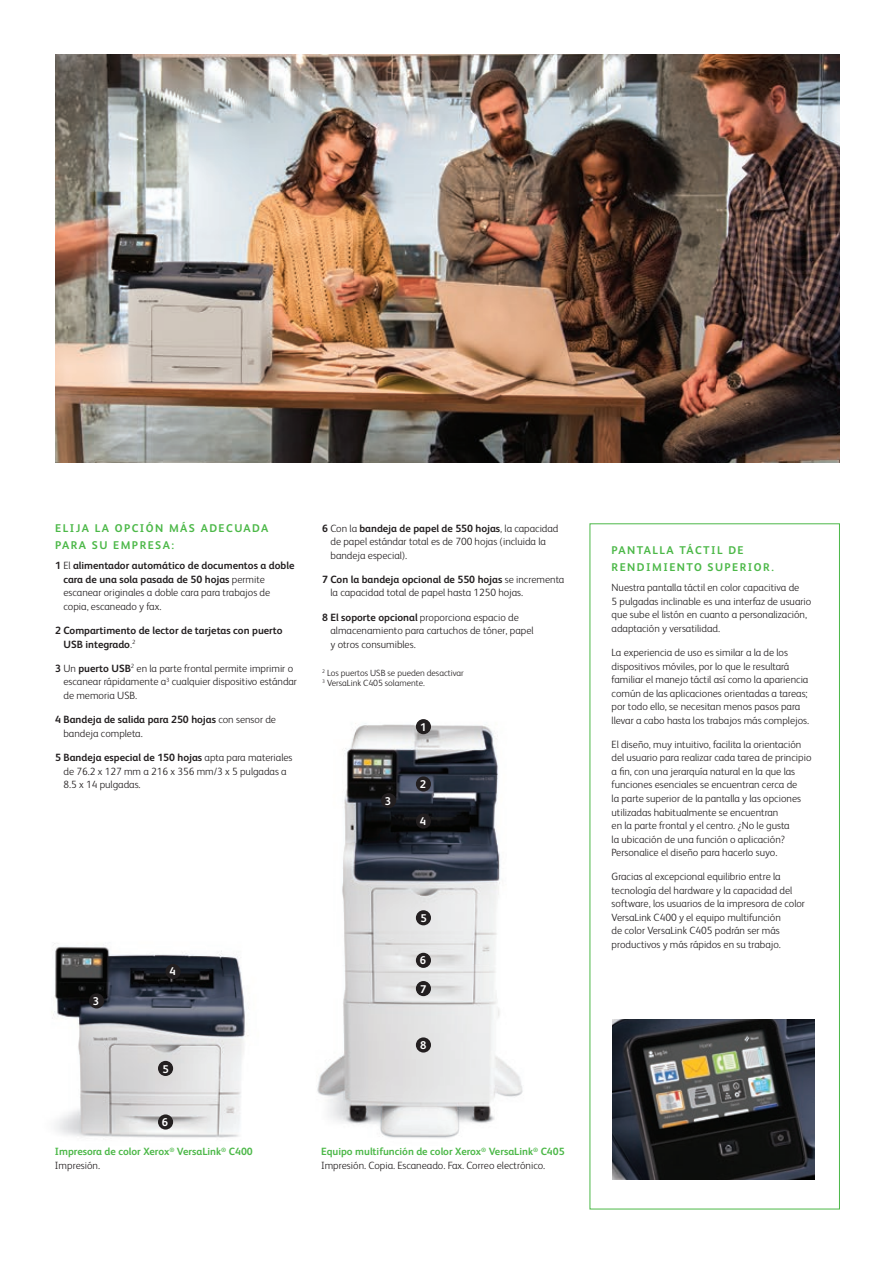
<style>
.page{position:relative;width:893px;height:1263px;background:#fff}
.page>*{position:absolute;margin:0;border:0;box-sizing:border-box;transform-origin:0 0}
.t1{font:700 11.25px/17.2px "Xerox Sans";letter-spacing:.13em;color:#4cb848}
.t2{font:700 11.25px "Xerox Sans";color:#fff}
.t3{font:300 10.5px/13.5px "Xerox Sans";color:#231f20}
.t4{font:700 10.5px/13.5px "Xerox Sans";color:#231f20}
.t5{font:700 10.5px/13.5px "Xerox Sans";color:#4cb848}
.t6{font:300 9px/10.5px "Xerox Sans";color:#231f20}
.s1{font-weight:700}
.s2{font-weight:300}
.s3{font-weight:300;color:#231f20}
.s4{font-weight:700;color:#4cb848}
</style>
<div class="page">
<img style="left:612px;top:1020px;width:203px;height:160px">
<div style="left:590px;top:523px;width:250px;height:686px;border:1px solid #4cb848"></div>
<img style="left:317px;top:719px;width:206px;height:419px">
<div style="left:416px;top:1037px;width:15px;height:15px;background:#231f20;border-radius:50%"></div>
<div style="left:416px;top:981px;width:15px;height:15px;background:#231f20;border-radius:50%"></div>
<div style="left:416px;top:953px;width:15px;height:15px;background:#231f20;border-radius:50%"></div>
<div style="left:416px;top:910px;width:15px;height:15px;background:#231f20;border-radius:50%"></div>
<div style="left:416px;top:813px;width:15px;height:15px;background:#231f20;border-radius:50%"></div>
<div style="left:381px;top:793px;width:15px;height:15px;background:#231f20;border-radius:50%"></div>
<div style="left:416px;top:776px;width:15px;height:15px;background:#231f20;border-radius:50%"></div>
<div style="left:416px;top:719px;width:15px;height:15px;background:#231f20;border-radius:50%"></div>
<img style="left:52px;top:943px;width:197px;height:195px">
<div style="left:158px;top:1114px;width:15px;height:15px;background:#231f20;border-radius:50%"></div>
<div style="left:158px;top:1061px;width:15px;height:15px;background:#231f20;border-radius:50%"></div>
<div style="left:165px;top:964px;width:16px;height:15px;background:#231f20;border-radius:50%"></div>
<div style="left:89px;top:993px;width:15px;height:15px;background:#231f20;border-radius:50%"></div>
<img style="left:55px;top:54px;width:785px;height:408px">
<p class="t1" style="left:55px;top:519px;width:215px">ELIJA LA OPCIÓN MÁS ADECUADA<br>PARA SU EMPRESA:</p>
<p class="t3" style="left:63px;top:558px;width:232px;text-indent:-8px"><span class="s1">1</span> El <span class="s1">alimentador automático de documentos a doble cara de una sola pasada de 50 hojas</span> permite escanear originales a doble cara para trabajos de copia, escaneado y fax.</p>
<p class="t4" style="left:63px;top:623px;width:221px;text-indent:-8px">2 Compartimento de lector de tarjetas con puerto<br>USB integrado<span class="s2">.</span><sup>2</sup></p>
<p class="t3" style="left:63px;top:661px;width:235px;text-indent:-8px"><span class="s1">3</span> Un <span class="s1">puerto USB</span><sup>2</sup> en la parte frontal permite imprimir o escanear rápidamente a<sup>3</sup> cualquier dispositivo estándar de memoria USB.</p>
<p class="t4" style="left:63px;top:712px;width:214px;text-indent:-8px">4 Bandeja de salida para 250 hojas <span class="s2">con sensor de bandeja completa.</span></p>
<p class="t3" style="left:63px;top:750px;width:231px;text-indent:-8px"><span class="s1">5 Bandeja especial de 150 hojas</span> apta para materiales de 76.2 x 127 mm a 216 x 356 mm/3 x 5 pulgadas a<br>8.5 x 14 pulgadas.</p>
<p class="t3" style="left:330px;top:521px;width:229px;text-indent:-8px"><span class="s1">6</span> Con la <span class="s1">bandeja de papel de 550 hojas</span>, la capacidad de papel estándar total es de 700 hojas (incluida la bandeja especial).</p>
<p class="t3" style="left:330px;top:572px;width:235px;text-indent:-8px"><span class="s1">7 Con la bandeja opcional de 550 hojas</span> se incrementa la capacidad total de papel hasta 1250 hojas.</p>
<p class="t3" style="left:330px;top:610px;width:205px;text-indent:-8px"><span class="s1">8 El soporte opcional</span> proporciona espacio de almacenamiento para cartuchos de tóner, papel y otros consumibles.</p>
<p class="t6" style="left:322px;top:667px;width:143px"><sup>2</sup> Los puertos USB se pueden desactivar<br><sup>3</sup> VersaLink C405 solamente.</p>
<p class="t2" style="left:420px;top:719px;width:8px">1</p>
<p class="t2" style="left:385px;top:793px;width:8px">3</p>
<p class="t2" style="left:420px;top:776px;width:8px">2</p>
<p class="t2" style="left:420px;top:813px;width:8px">4</p>
<p class="t2" style="left:93px;top:993px;width:8px">3</p>
<p class="t2" style="left:169px;top:964px;width:8px">4</p>
<p class="t2" style="left:163px;top:1061px;width:8px">5</p>
<p class="t2" style="left:162px;top:1114px;width:8px">6</p>
<p class="t5" style="left:55px;top:1144px;width:199px">Impresora de color Xerox<sup>®</sup> VersaLink<sup>®</sup> C400<br><span class="s3">Impresión.</span></p>
<p class="t2" style="left:420px;top:910px;width:8px">5</p>
<p class="t2" style="left:420px;top:953px;width:8px">6</p>
<p class="t2" style="left:420px;top:981px;width:8px">7</p>
<p class="t2" style="left:420px;top:1037px;width:8px">8</p>
<p class="t3" style="left:321px;top:1144px;width:245px"><span class="s4">Equipo multifunción de color Xerox</span><sup>®</sup> <span class="s4">VersaLink</span><sup>®</sup> <span class="s4">C405<br></span>Impresión. Copia. Escaneado. Fax. Correo electrónico.</p>
<p class="t1" style="left:612px;top:541px;width:164px">PANTALLA TÁCTIL DE<br>RENDIMIENTO SUPERIOR.</p>
<p class="t3" style="left:612px;top:580px;width:201px">Nuestra pantalla táctil en color capacitiva de<br>5 pulgadas inclinable es una interfaz de usuario que sube el listón en cuanto a personalización, adaptación y versatilidad.</p>
<p class="t3" style="left:612px;top:645px;width:199px">La experiencia de uso es similar a la de los dispositivos móviles, por lo que le resultará familiar el manejo táctil así como la apariencia común de las aplicaciones orientadas a tareas; por todo ello, se necesitan menos pasos para llevar a cabo hasta los trabajos más complejos.</p>
<p class="t3" style="left:612px;top:737px;width:201px">El diseño, muy intuitivo, facilita la orientación del usuario para realizar cada tarea de principio a fin, con una jerarquía natural en la que las funciones esenciales se encuentran cerca de<br>la parte superior de la pantalla y las opciones utilizadas habitualmente se encuentran<br>en la parte frontal y el centro. ¿No le gusta<br>la ubicación de una función o aplicación?<br>Personalice el diseño para hacerlo suyo.</p>
<p class="t3" style="left:612px;top:869px;width:195px">Gracias al excepcional equilibrio entre la tecnología del hardware y la capacidad del software, los usuarios de la impresora de color VersaLink C400 y el equipo multifunción<br>de color VersaLink C405 podrán ser más productivos y más rápidos en su trabajo.</p>
</div>
